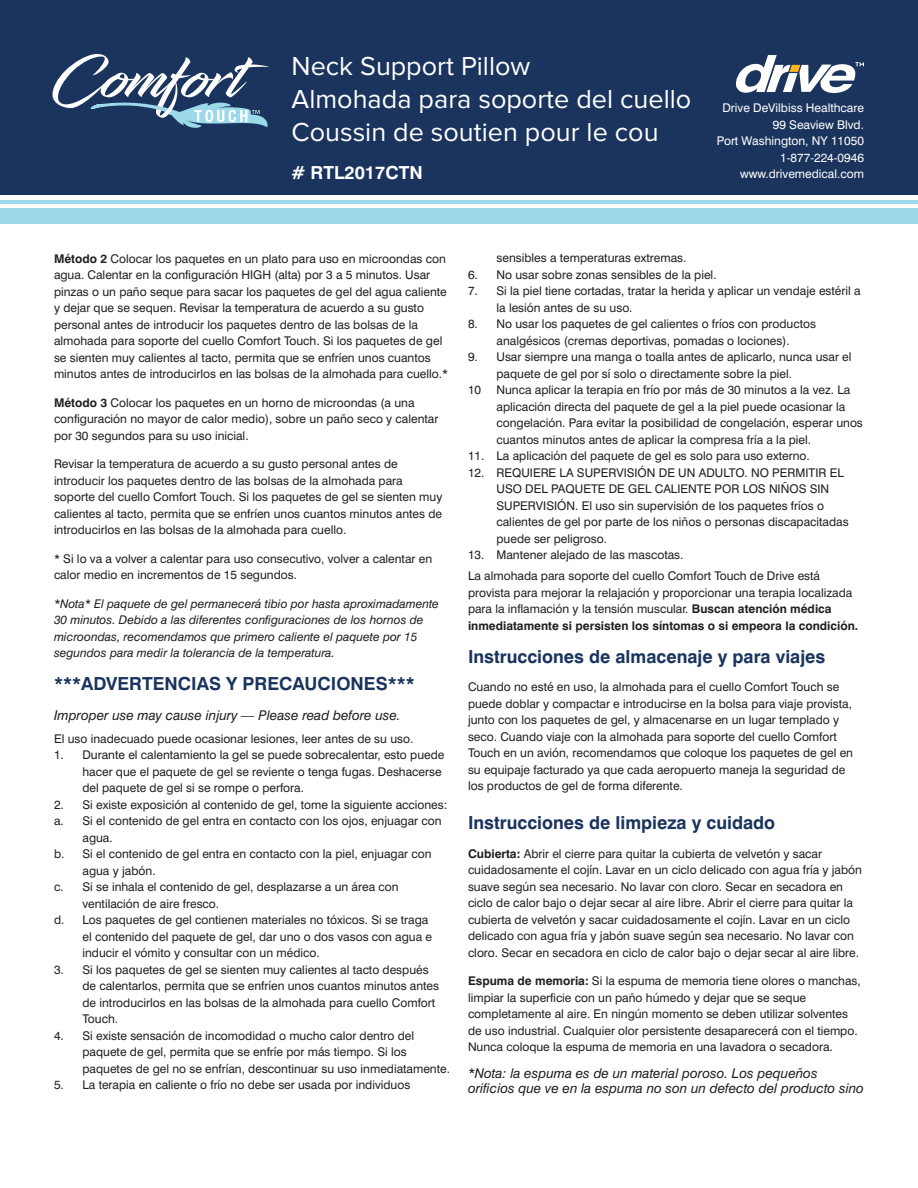
<style>
.page{position:relative;width:918px;height:1188px;background:#fff}
.page>*{position:absolute;margin:0;border:0;box-sizing:border-box;transform-origin:0 0}
.t1{font:27px/33px "Proxima Nova";color:#fff}
.t2{font:700 18px "Swiss 721 BT";color:#1a345d}
.t3{font:700 18px "Swiss 721 BT";color:#fff}
.t4{font:italic 13.5px/15px "Swiss 721 BT";color:#231f20}
.t5{font:12px/16.5px "Swiss 721 BT";color:#231f20}
.t6{font:italic 12px/16.5px "Swiss 721 BT";color:#231f20}
.t7{font:12px/16.5px "Swiss 721 BT";color:#fff;text-align:right}
.s1{font-weight:700}
</style>
<div class="page">
<div style="left:0;top:0;width:918px;height:194px;background:#1a345d"></div>
<svg style="left:52px;top:54px;width:217px;height:74px"></svg>
<hr style="left:0;top:200px;width:918px;height:4px;background:#9cdaea">
<div style="left:0;top:208px;width:918px;height:16px;background:#9cdaea"></div>
<svg style="left:736px;top:55px;width:128px;height:38px"></svg>
<h1 class="t1" style="left:292px;top:51px;width:401px">Neck Support Pillow<br>Almohada para soporte del cuello<br>Coussin de soutien pour le cou</h1>
<h2 class="t3" style="left:292px;top:162px;width:133px"># RTL2017CTN</h2>
<p class="t7" style="left:717px;top:100px;width:149px">Drive DeVilbiss Healthcare<br>99 Seaview Blvd.<br>Port Washington, NY 11050<br>1-877-224-0946 www.drivemedical.com</p>
<p class="t5" style="left:54px;top:250px;width:396px"><span class="s1">Método 2</span> Colocar los paquetes en un plato para uso en microondas con agua. Calentar en la configuración HIGH (alta) por 3 a 5 minutos. Usar pinzas o un paño seque para sacar los paquetes de gel del agua caliente y dejar que se sequen. Revisar la temperatura de acuerdo a su gusto personal antes de introducir los paquetes dentro de las bolsas de la almohada para soporte del cuello Comfort Touch. Si los paquetes de gel se sienten muy calientes al tacto, permita que se enfríen unos cuantos minutos antes de introducirlos en las bolsas de la almohada para cuello.*</p>
<p class="t5" style="left:54px;top:394px;width:386px"><span class="s1">Método 3</span> Colocar los paquetes en un horno de microondas (a una configuración no mayor de calor medio), sobre un paño seco y calentar por 30 segundos para su uso inicial.</p>
<p class="t5" style="left:54px;top:455px;width:390px">Revisar la temperatura de acuerdo a su gusto personal antes de introducir los paquetes dentro de las bolsas de la almohada para soporte del cuello Comfort Touch. Si los paquetes de gel se sienten muy calientes al tacto, permita que se enfríen unos cuantos minutos antes de introducirlos en las bolsas de la almohada para cuello.</p>
<p class="t5" style="left:54px;top:550px;width:380px">* Si lo va a volver a calentar para uso consecutivo, volver a calentar en calor medio en incrementos de 15 segundos.</p>
<p class="t6" style="left:54px;top:595px;width:386px">*Nota* El paquete de gel permanecerá tibio por hasta aproximadamente 30 minutos. Debido a las diferentes configuraciones de los hornos de microondas, recomendamos que primero caliente el paquete por 15 segundos para medir la tolerancia de la temperatura.</p>
<h2 class="t2" style="left:54px;top:673px;width:362px">***ADVERTENCIAS Y PRECAUCIONES***</h2>
<p class="t4" style="left:54px;top:708px;width:348px">Improper use may cause injury — Please read before use.</p>
<p class="t5" style="left:54px;top:730px;width:361px">El uso inadecuado puede ocasionar lesiones, leer antes de su uso.</p>
<p class="t5" style="left:82px;top:746px;width:363px;text-indent:-28px">1. Durante el calentamiento la gel se puede sobrecalentar, esto puede hacer que el paquete de gel se reviente o tenga fugas. Deshacerse del paquete de gel si se rompe o perfora.</p>
<p class="t5" style="left:54px;top:796px;width:395px">2. Si existe exposición al contenido de gel, tome la siguiente acciones:</p>
<p class="t5" style="left:54px;top:812px;width:389px">a. Si el contenido de gel entra en contacto con los ojos, enjuagar con</p>
<p class="t5" style="left:82px;top:829px;width:32px">agua.</p>
<p class="t5" style="left:54px;top:845px;width:379px">b. Si el contenido de gel entra en contacto con la piel, enjuagar con</p>
<p class="t5" style="left:82px;top:862px;width:75px">agua y jabón.</p>
<p class="t5" style="left:54px;top:878px;width:346px">c. Si se inhala el contenido de gel, desplazarse a un área con</p>
<p class="t5" style="left:82px;top:895px;width:138px">ventilación de aire fresco.</p>
<p class="t5" style="left:54px;top:911px;width:376px">d. Los paquetes de gel contienen materiales no tóxicos. Si se traga</p>
<p class="t5" style="left:82px;top:928px;width:351px">el contenido del paquete de gel, dar uno o dos vasos con agua e</p>
<p class="t5" style="left:82px;top:944px;width:239px">inducir el vómito y consultar con un médico.</p>
<p class="t5" style="left:82px;top:961px;width:358px;text-indent:-28px">3. Si los paquetes de gel se sienten muy calientes al tacto después de calentarlos, permita que se enfríen unos cuantos minutos antes de introducirlos en las bolsas de la almohada para cuello Comfort Touch.</p>
<p class="t5" style="left:82px;top:1027px;width:369px;text-indent:-28px">4. Si existe sensación de incomodidad o mucho calor dentro del paquete de gel, permita que se enfríe por más tiempo. Si los paquetes de gel no se enfrían, descontinuar su uso inmediatamente.</p>
<p class="t5" style="left:54px;top:1076px;width:358px">5. La terapia en caliente o frío no debe ser usada por individuos</p>
<p class="t5" style="left:496px;top:249px;width:192px">sensibles a temperaturas extremas.</p>
<p class="t5" style="left:468px;top:266px;width:250px">6. No usar sobre zonas sensibles de la piel.</p>
<p class="t5" style="left:496px;top:282px;width:366px;text-indent:-28px">7. Si la piel tiene cortadas, tratar la herida y aplicar un vendaje estéril a la lesión antes de su uso.</p>
<p class="t5" style="left:468px;top:315px;width:349px;text-align:center">8. No usar los paquetes de gel calientes o fríos con productos analgésicos (cremas deportivas, pomadas o lociones).</p>
<p class="t5" style="left:468px;top:348px;width:385px">9. Usar siempre una manga o toalla antes de aplicarlo, nunca usar el</p>
<p class="t5" style="left:496px;top:365px;width:297px">paquete de gel por sí solo o directamente sobre la piel.</p>
<p class="t5" style="left:468px;top:381px;width:15px">10</p>
<p class="t5" style="left:496px;top:381px;width:368px">Nunca aplicar la terapia en frío por más de 30 minutos a la vez. La aplicación directa del paquete de gel a la piel puede ocasionar la congelación. Para evitar la posibilidad de congelación, esperar unos cuantos minutos antes de aplicar la compresa fría a la piel.</p>
<p class="t5" style="left:468px;top:447px;width:343px">11. La aplicación del paquete de gel es solo para uso externo.</p>
<p class="t5" style="left:496px;top:464px;width:354px;text-indent:-28px">12. REQUIERE LA SUPERVISIÓN DE UN ADULTO. NO PERMITIR EL USO DEL PAQUETE DE GEL CALIENTE POR LOS NIÑOS SIN SUPERVISIÓN. El uso sin supervisión de los paquetes fríos o calientes de gel por parte de los niños o personas discapacitadas puede ser peligroso.</p>
<p class="t5" style="left:468px;top:544px;width:354px;line-height:21px">13. Mantener alejado de las mascotas.<br>La almohada para soporte del cuello Comfort Touch de Drive está</p>
<p class="t5" style="left:468px;top:584px;width:392px">provista para mejorar la relajación y proporcionar una terapia localizada para la inflamación y la tensión muscular. <span class="s1">Buscan atención médica inmediatamente si persisten los síntomas o si empeora la condición.</span></p>
<h2 class="t2" style="left:468px;top:645px;width:359px">Instrucciones de almacenaje y para viajes</h2>
<p class="t5" style="left:468px;top:678px;width:387px">Cuando no esté en uso, la almohada para el cuello Comfort Touch se puede doblar y compactar e introducirse en la bolsa para viaje provista, junto con los paquetes de gel, y almacenarse en un lugar templado y seco. Cuando viaje con la almohada para soporte del cuello Comfort Touch en un avión, recomendamos que coloque los paquetes de gel en su equipaje facturado ya que cada aeropuerto maneja la seguridad de los productos de gel de forma diferente.</p>
<h2 class="t2" style="left:468px;top:812px;width:309px">Instrucciones de limpieza y cuidado</h2>
<p class="t5" style="left:468px;top:845px;width:396px"><span class="s1">Cubierta:</span> Abrir el cierre para quitar la cubierta de velvetón y sacar cuidadosamente el cojín. Lavar en un ciclo delicado con agua fría y jabón suave según sea necesario. No lavar con cloro. Secar en secadora en ciclo de calor bajo o dejar secar al aire libre. Abrir el cierre para quitar la cubierta de velvetón y sacar cuidadosamente el cojín. Lavar en un ciclo delicado con agua fría y jabón suave según sea necesario. No lavar con cloro. Secar en secadora en ciclo de calor bajo o dejar secar al aire libre.</p>
<p class="t5" style="left:468px;top:972px;width:394px"><span class="s1">Espuma de memoria:</span> Si la espuma de memoria tiene olores o manchas, limpiar la superficie con un paño húmedo y dejar que se seque completamente al aire. En ningún momento se deben utilizar solventes de uso industrial. Cualquier olor persistente desaparecerá con el tiempo.<br>Nunca coloque la espuma de memoria en una lavadora o secadora.</p>
<p class="t4" style="left:468px;top:1066px;width:398px">*Nota: la espuma es de un material poroso. Los pequeños orificios que ve en la espuma no son un defecto del producto sino</p>
</div>
